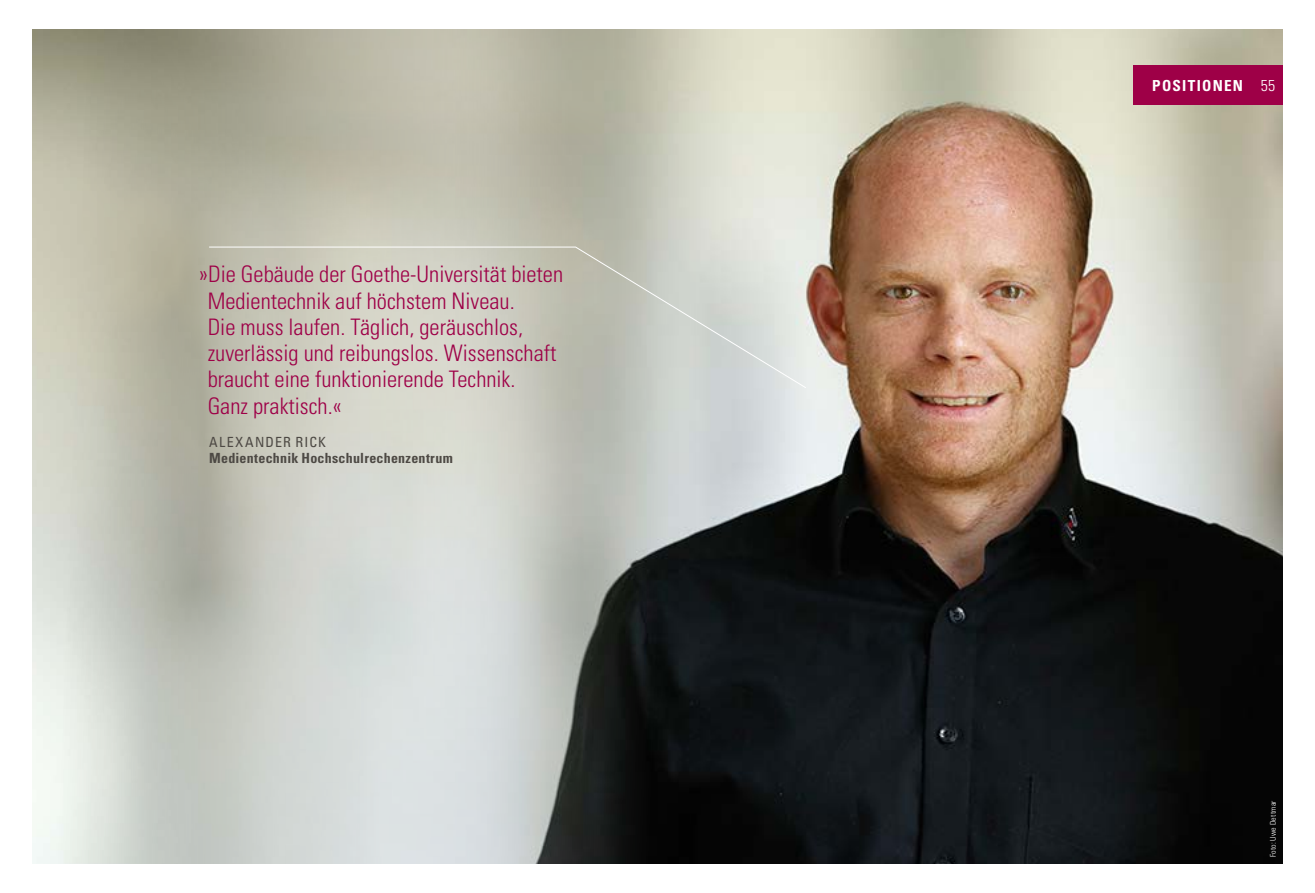
<style>
.page{position:relative;width:1315px;height:893px;background:#fff}
.page>*{position:absolute;margin:0;border:0;box-sizing:border-box;transform-origin:0 0}
.t1{font:300 condensed 22.75px/26.2px "Univers LT Std";color:#9e0047}
.t2{font:300 condensed 15.75px "Univers LT Std";color:#fff}
.t3{font:700 condensed 15.22px "Univers LT Std";letter-spacing:.08em;color:#fff}
.t4{font:700 condensed 14px "Univers LT Std";letter-spacing:.015em;color:#4d4944}
.t5{font:condensed 14px "Univers LT Std";letter-spacing:.09em;color:#4d4944}
.t6{font:300 condensed 7.88px "Univers LT Std";letter-spacing:.03em;color:#fff}
</style>
<div class="page">
<img style="left:695px;top:30px;width:587px;height:833px">
<img style="left:32px;top:30px;width:663px;height:833px">
<svg style="left:208px;top:246px;width:599px;height:143px;background:#cccdc2"></svg>
<div style="left:1133px;top:65px;width:149px;height:40px;background:#9e0047"></div>
<p class="t1" style="left:208px;top:261px;width:357px;text-indent:-8px">»Die Gebäude der Goethe-Universität bieten Medientechnik auf höchstem Niveau.<br>Die muss laufen. Täglich, geräuschlos, zuverlässig und reibungslos. Wissenschaft braucht eine funktionierende Technik.<br>Ganz praktisch.«</p>
<p class="t5" style="left:209px;top:433px;width:118px">ALEXANDER RICK</p>
<p class="t4" style="left:209px;top:450px;width:245px">Medientechnik Hochschulrechenzentrum</p>
<p class="t3" style="left:1152px;top:76px;width:92px">POSITIONEN</p>
<p class="t2" style="left:1261px;top:76px;width:16px">55</p>
<p class="t6" style="left:1268px;top:857px;width:58px;rotate:-90deg">Foto: Uwe Dettmar</p>
</div>
